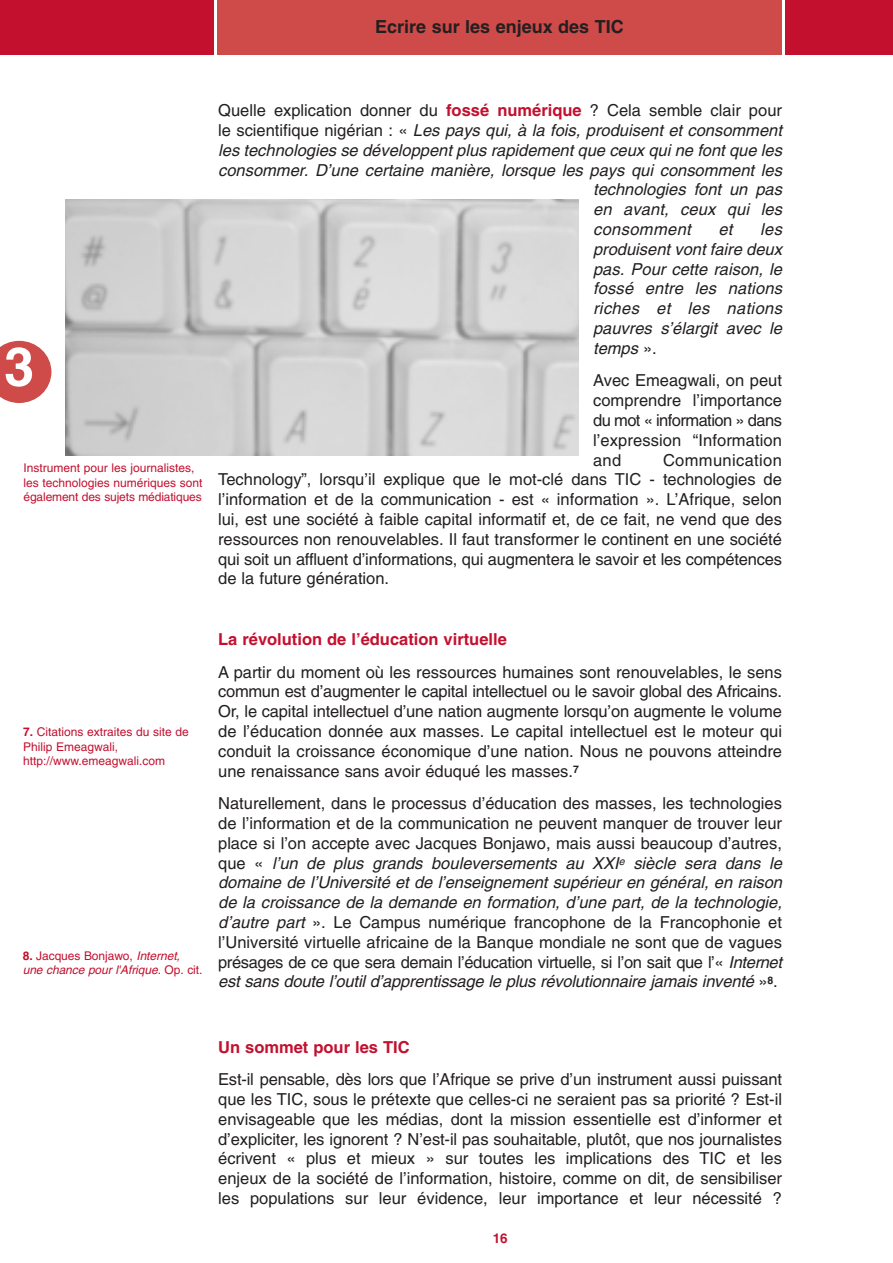
<style>
.page{position:relative;width:893px;height:1263px;background:#fff}
.page>*{position:absolute;margin:0;border:0;box-sizing:border-box;transform-origin:0 0}
.t1{font:700 54px "Helvetica";color:#fff}
.t2{font:700 18px "Helvetica";color:#231f20}
.t3{font:16.5px/19.8px "Helvetica";color:#231f20;text-align:justify}
.t4{font:italic 16.5px/19.8px "Helvetica";color:#231f20;text-align:justify}
.t5{font:700 16.5px "Helvetica";color:#c3102f}
.t6{font:700 13.5px "Helvetica";color:#c3102f}
.t7{font:12px/14.4px "Helvetica";color:#c3102f}
.t8{font:italic 12px/14.4px "Helvetica";color:#c3102f}
.s1{font-weight:700;color:#c3102f}
.s2{font-style:normal}
.s3{font-weight:700}
.s4{font-weight:700;font-style:normal}
.s5{font-style:italic}
</style>
<div class="page">
<svg style="left:0;top:341px;width:51px;height:62px;background:#d56664"></svg>
<div style="left:215px;top:1px;width:568px;height:54px;background:#ce4b49"></div>
<div style="left:0;top:1px;width:215px;height:54px;background:#c3102f"></div>
<div style="left:783px;top:1px;width:110px;height:54px;background:#c3102f"></div>
<hr style="left:215px;top:1px;width:2px;height:54px;background:#fff">
<hr style="left:782px;top:1px;width:2px;height:54px;background:#fff">
<img style="left:65px;top:199px;width:513px;height:257px">
<p class="t2" style="left:375px;top:20px;width:250px">Ecrire sur les enjeux des TIC</p>
<h1 class="t1" style="left:4px;top:347px;width:32px">3</h1>
<p class="t7" style="left:24px;top:462px;width:181px">Instrument pour les journalistes, les technologies numériques sont également des sujets médiatiques</p>
<p class="t3" style="left:218px;top:102px;width:565px">Quelle explication donner du <span class="s1">fossé numérique</span> ? Cela semble clair pour</p>
<p class="t4" style="left:218px;top:122px;width:569px"><span class="s2">l e s c i e n t i f i q u e n i g é r i a n : «</span> Les pays qui, à la fois, produisent et consomment</p>
<p class="t4" style="left:218px;top:142px;width:569px">les technologies se développent plus rapidement que ceux qui ne font que les</p>
<p class="t4" style="left:218px;top:162px;width:569px">consommer. D’une certaine manière, lorsque les pays qui consomment les</p>
<p class="t4" style="left:593px;top:181px;width:194px">technologies font un pas</p>
<p class="t4" style="left:593px;top:201px;width:194px">en avant, ceux qui les</p>
<p class="t4" style="left:593px;top:221px;width:102px">consomment</p>
<p class="t4" style="left:718px;top:221px;width:19px">et</p>
<p class="t4" style="left:593px;top:221px;width:194px;text-indent:167px">les produisent vont faire deux pas. Pour cette raison, le fossé entre les nations riches et les nations pauvres s’élargit avec le temps <span class="s2">» .</span></p>
<p class="t3" style="left:593px;top:372px;width:190px">Avec Emeagwali, on peut comprendre l’importance du mot « information » dans l’expression “Information and</p>
<p class="t3" style="left:218px;top:451px;width:565px;text-indent:445px">Communication Technology”, lorsqu’il explique que le mot-clé dans TIC - technologies de l’information et de la communication - est « information ». L’Afrique, selon lui, est une société à faible capital informatif et, de ce fait, ne vend que des ressources non renouvelables. Il faut transformer le continent en une société qui soit un affluent d’informations, qui augmentera le savoir et les compétences de la future génération.</p>
<p class="t7" style="left:23px;top:726px;width:167px"><span class="s3">7.</span> Citations extraites du site de<br>Philip Emeagwali, http://www.emeagwali.com</p>
<p class="t8" style="left:23px;top:949px;width:181px"><span class="s4">8.</span> <span class="s2">Jacques Bonjawo,</span> Internet, une chance pour l'Afrique<span class="s2">. O p . c i t .</span></p>
<p class="t5" style="left:218px;top:633px;width:290px">La révolution de l’éducation virtuelle</p>
<p class="t3" style="left:218px;top:663px;width:565px">A partir du moment où les ressources humaines sont renouvelables, le sens commun est d’augmenter le capital intellectuel ou le savoir global des Africains.<br>Or, le capital intellectuel d’une nation augmente lorsqu’on augmente le volume de l’éducation donnée aux masses. Le capital intellectuel est le moteur qui conduit la croissance économique d’une nation. Nous ne pouvons atteindre une renaissance sans avoir éduqué les masses.<sup>7</sup></p>
<p class="t3" style="left:218px;top:795px;width:569px;text-align:left">Naturellement, dans le processus d’éducation des masses, les technologies de l’information et de la communication ne peuvent manquer de trouver leur place si l’on accepte avec Jacques Bonjawo, mais aussi beaucoup d’autres, q u e « <span class="s5">l’un de plus grands bouleversements au XXI</span><sup>e</sup> <span class="s5">siècle sera dans le domaine de l’Université et de l’enseignement supérieur en général, en raison de la croissance de la demande en formation, d’une part, de la technologie, d’autre part</span> ». Le Campus numérique francophone de la Francophonie et l’Université virtuelle africaine de la Banque mondiale ne sont que de vagues présages de ce que sera demain l’éducation virtuelle, si l’on sait que l’« <span class="s5">Internet est sans doute l’outil d’apprentissage le plus révolutionnaire jamais inventé</span> » <sup>8</sup> .</p>
<p class="t5" style="left:218px;top:1041px;width:193px">Un sommet pour les TIC</p>
<p class="t3" style="left:218px;top:1071px;width:565px">Est-il pensable, dès lors que l’Afrique se prive d’un instrument aussi puissant que les TIC, sous le prétexte que celles-ci ne seraient pas sa priorité ? Est-il envisageable que les médias, dont la mission essentielle est d’informer et d’expliciter, les ignorent ? N’est-il pas souhaitable, plutôt, que nos journalistes écrivent « plus et mieux » sur toutes les implications des TIC et les enjeux de la société de l’information, histoire, comme on dit, de sensibiliser les populations sur leur évidence, leur importance et leur nécessité ?</p>
<p class="t6" style="left:493px;top:1233px;width:17px">16</p>
</div>
